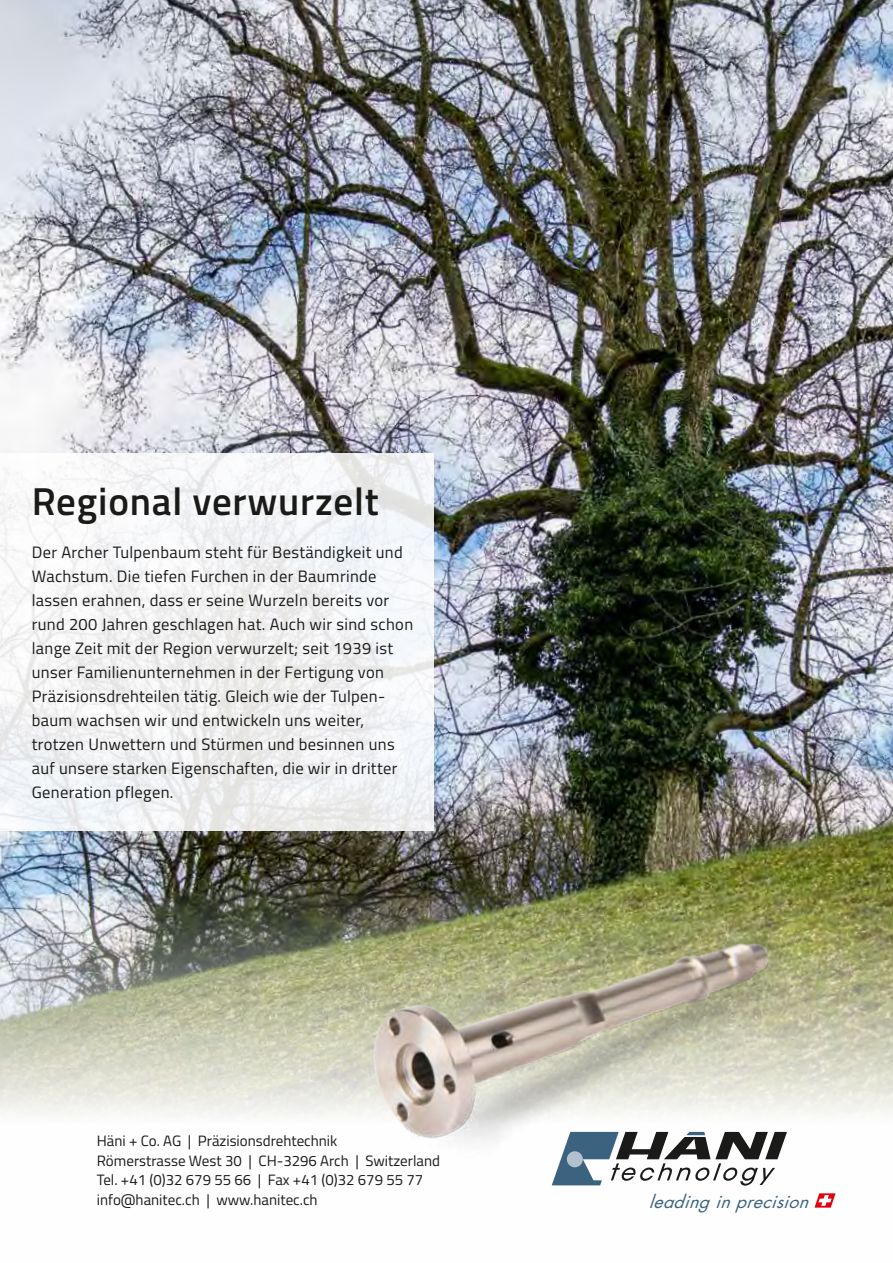
<style>
.page{position:relative;width:893px;height:1263px;background:#fff}
.page>*{position:absolute;margin:0;border:0;box-sizing:border-box;transform-origin:0 0}
.t1{font:600 39px "Titillium";letter-spacing:.02em;color:#1a1a18}
.t2{font:italic 17.25px "Futura Std";color:#3b637f}
.t3{font:16.5px/24px "Titillium";letter-spacing:.02em;color:#1a1a18}
.t4{font:15px/19.5px "Titillium";color:#1a1a18}
</style>
<div class="page">
<img style="left:0;top:0;width:893px;height:1115px">
<svg style="left:0;top:453px;width:434px;height:377px;fill:#f3f3f5"></svg>
<img style="left:333px;top:906px;width:507px;height:302px">
<h1 class="t1" style="left:32px;top:472px;width:348px">Regional verwurzelt</h1>
<p class="t3" style="left:32px;top:539px;width:383px">Der Archer Tulpenbaum steht für Beständigkeit und Wachstum. Die tiefen Furchen in der Baumrinde lassen erahnen, dass er seine Wurzeln bereits vor rund 200 Jahren geschlagen hat. Auch wir sind schon lange Zeit mit der Region verwurzelt; seit 1939 ist unser Familienunternehmen in der Fertigung von Präzisionsdrehteilen tätig. Gleich wie der Tulpen&shy;baum wachsen wir und entwickeln uns weiter, trotzen Unwettern und Stürmen und besinnen uns auf unsere starken Eigenschaften, die wir in dritter Generation pflegen.</p>
<p class="t4" style="left:97px;top:1131px;width:345px">Häni + Co. AG | Präzisionsdrehtechnik<br>Römerstrasse West 30 | CH-3296 Arch | Switzerland Tel. +41 (0)32 679 55 66 | Fax +41 (0)32 679 55 77 info@hanitec.ch | www.hanitec.ch</p>
<p class="t2" style="left:649px;top:1190px;width:168px">leadinginprecision</p>
</div>
